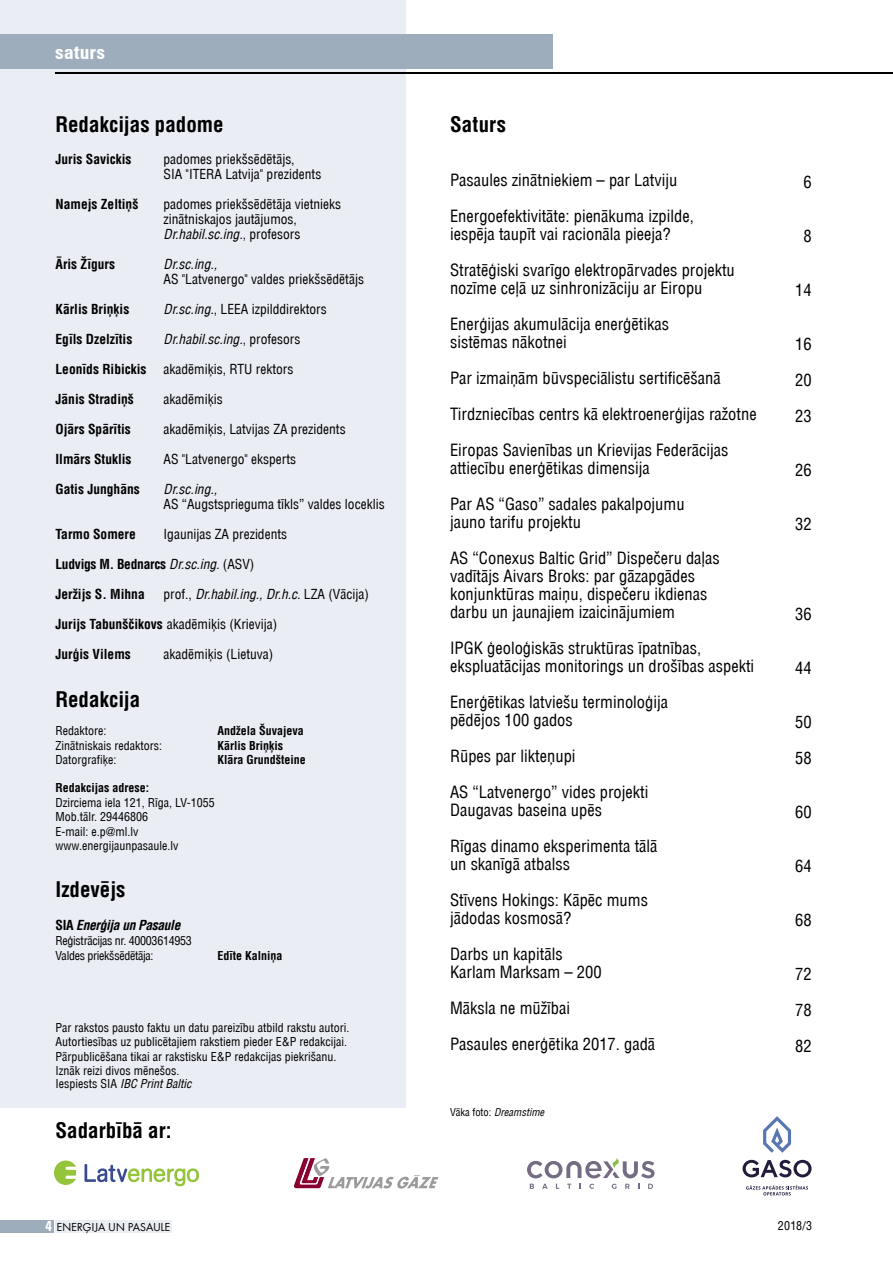
<style>
.page{position:relative;width:893px;height:1263px;background:#fff}
.page>*{position:absolute;margin:0;border:0;box-sizing:border-box;transform-origin:0 0}
.t1{font:700 21px "Rim Helvetica Condensed";color:#000}
.t2{font:700 19.5px "Rim Univers Conden";letter-spacing:.01em;color:#fff}
.t3{font:16.5px/36px "Rim Helvetica Condensed";color:#000}
.t4{font:13.5px/15px "Rim Helvetica Condensed";color:#000}
.t5{font:700 13.5px "Rim Helvetica Condensed";color:#000}
.t6{font:italic 13.5px "Rim Helvetica Condensed";color:#000}
.t7{font:700 13.5px "Rim Helvetica Condensed";letter-spacing:-.02em;color:#000}
.t8{font:italic 700 13.5px "Rim Helvetica Condensed";letter-spacing:-.025em;color:#000}
.t9{font:12px/14.2px "Rim Helvetica Condensed";color:#000}
.t10{font:700 12px "Rim Helvetica Condensed";color:#000}
.t11{font:12px/15px "Rim Helvetica Condensed";letter-spacing:-.025em;color:#000}
.t12{font:italic 10.5px "Rim Helvetica Condensed";color:#000}
.t13{font:10.5px "Rim Futura";letter-spacing:.01em;color:#000}
.s1{font-style:italic}
.s2{font-style:normal}
.s3{font-weight:400;font-style:italic}
.s4{font-weight:400}
.s5{font-weight:700}
.s6{font-family:"Rim Univers Conden";font-weight:700;font-size:14.4px;color:#fff}
</style>
<div class="page">
<div style="left:0;top:0;width:405px;height:1107px;background:#eaedf3"></div>
<svg style="left:530px;top:1184px;width:4px;height:5px"></svg>
<svg style="left:542px;top:1184px;width:6px;height:5px"></svg>
<svg style="left:556px;top:1184px;width:3px;height:5px"></svg>
<svg style="left:567px;top:1184px;width:4px;height:5px"></svg>
<svg style="left:589px;top:1184px;width:5px;height:5px"></svg>
<svg style="left:612px;top:1184px;width:5px;height:5px"></svg>
<svg style="left:625px;top:1184px;width:5px;height:5px"></svg>
<svg style="left:648px;top:1184px;width:5px;height:5px"></svg>
<svg style="left:527px;top:1158px;width:127px;height:20px"></svg>
<svg style="left:742px;top:1160px;width:69px;height:17px"></svg>
<svg style="left:763px;top:1116px;width:28px;height:37px"></svg>
<svg style="left:746px;top:1185px;width:62px;height:10px"></svg>
<hr style="left:55px;top:72px;width:838px;height:2px;background:#000">
<div style="left:0;top:1220px;width:54px;height:13px;background:#9dadbc"></div>
<div style="left:55px;top:1220px;width:117px;height:13px;background:#ebeef2"></div>
<div style="left:0;top:34px;width:553px;height:34px;background:#9dadbc"></div>
<svg style="left:54px;top:1160px;width:22px;height:25px"></svg>
<svg style="left:84px;top:1164px;width:115px;height:22px"></svg>
<svg style="left:294px;top:1158px;width:144px;height:30px"></svg>
<p class="t2" style="left:55px;top:41px;width:51px">saturs</p>
<p class="t1" style="left:56px;top:112px;width:170px">Redakcijas padome</p>
<p class="t5" style="left:56px;top:151px;width:78px">Juris Savickis</p>
<p class="t4" style="left:164px;top:151px;width:159px">padomes priekðsçdçtâjs,<br>SIA "ITERA Latvija" prezidents</p>
<p class="t5" style="left:56px;top:196px;width:84px">Namejs Zeltiòð</p>
<p class="t4" style="left:164px;top:196px;width:179px">padomes priekðsçdçtâja vietnieks zinâtniskajos jautâjumos,<br><span class="s1">Dr.habil.sc.ing.</span>, profesors</p>
<p class="t5" style="left:56px;top:256px;width:61px">Âris Þîgurs</p>
<p class="t6" style="left:164px;top:256px;width:55px">Dr.sc.ing.,</p>
<p class="t4" style="left:164px;top:271px;width:202px">AS "Latvenergo" valdes priekðsçdçtâjs</p>
<p class="t5" style="left:56px;top:301px;width:75px">Kârlis Briòíis</p>
<p class="t4" style="left:164px;top:301px;width:165px"><span class="s1">Dr.sc.ing.</span>, LEEA izpilddirektors</p>
<p class="t5" style="left:56px;top:331px;width:78px">Egîls Dzelzîtis</p>
<p class="t6" style="left:164px;top:331px;width:138px">Dr.habil.sc.ing.<span class="s2">, profesors</span></p>
<p class="t5" style="left:56px;top:361px;width:93px">Leonîds Ribickis</p>
<p class="t4" style="left:164px;top:361px;width:131px">akadçmiíis, RTU rektors</p>
<p class="t5" style="left:56px;top:391px;width:80px">Jânis Stradiòð</p>
<p class="t4" style="left:164px;top:391px;width:61px">akadçmiíis</p>
<p class="t5" style="left:56px;top:421px;width:77px">Ojârs Spârîtis</p>
<p class="t4" style="left:164px;top:421px;width:184px">akadçmiíis, Latvijas ZA prezidents</p>
<p class="t5" style="left:56px;top:451px;width:78px">Ilmârs Stuklis</p>
<p class="t4" style="left:164px;top:451px;width:134px">AS "Latvenergo" eksperts</p>
<p class="t5" style="left:56px;top:481px;width:86px">Gatis Junghâns</p>
<p class="t6" style="left:164px;top:481px;width:55px">Dr.sc.ing.,</p>
<p class="t4" style="left:164px;top:496px;width:223px">AS “Augstsprieguma tîkls” valdes loceklis</p>
<p class="t5" style="left:56px;top:526px;width:82px">Tarmo Somere</p>
<p class="t4" style="left:164px;top:526px;width:125px">Igaunijas ZA prezidents</p>
<p class="t7" style="left:56px;top:556px;width:200px">Ludvigs M. Bednarcs <span class="s3">Dr.sc.ing.</span> <span class="s4">(ASV)</span></p>
<p class="t5" style="left:56px;top:586px;width:91px">Jerþijs S. Mihna</p>
<p class="t6" style="left:164px;top:586px;width:207px"><span class="s2">prof.,</span> Dr.habil.ing., Dr.h.c. <span class="s2">LZA (Vâcija)</span></p>
<p class="t4" style="left:56px;top:616px;width:223px"><span class="s5">Jurijs Tabunðèikovs</span> akadçmiíis (Krievija)</p>
<p class="t5" style="left:56px;top:645px;width:77px">Jurìis Vilems</p>
<p class="t4" style="left:164px;top:646px;width:111px">akadçmiíis (Lietuva)</p>
<p class="t1" style="left:56px;top:687px;width:86px">Redakcija</p>
<p class="t9" style="left:56px;top:723px;width:52px">Redaktore:</p>
<p class="t10" style="left:218px;top:723px;width:88px">Andþela Ðuvajeva</p>
<p class="t9" style="left:56px;top:738px;width:108px">Zinâtniskais redaktors:</p>
<p class="t10" style="left:218px;top:738px;width:67px">Kârlis Briòíis</p>
<p class="t9" style="left:56px;top:752px;width:62px">Datorgrafiíe:</p>
<p class="t10" style="left:218px;top:752px;width:90px">Klâra Grundðteine</p>
<p class="t10" style="left:56px;top:781px;width:95px">Redakcijas adrese:</p>
<p class="t9" style="left:56px;top:795px;width:161px">Dzirciema iela 121, Rîga, LV-1055<br>Mob.tâlr. 29446806<br>E-mail: e.p@ml.lv www.energijaunpasaule.lv</p>
<p class="t1" style="left:56px;top:876px;width:71px">Izdevçjs</p>
<p class="t8" style="left:56px;top:917px;width:126px"><span class="s2">SIA</span> Enerìija un Pasaule</p>
<p class="t11" style="left:56px;top:933px;width:138px">Reìistrâcijas nr. 40003614953<br>Valdes priekðsçdçtâja:</p>
<p class="t10" style="left:218px;top:948px;width:67px">Edîte Kalniòa</p>
<p class="t9" style="left:56px;top:1020px;width:295px">Par rakstos pausto faktu un datu pareizîbu atbild rakstu autori.<br>Autortiesîbas uz publicçtajiem rakstiem pieder E&amp;P redakcijai.<br>Pârpublicçðana tikai ar rakstisku E&amp;P redakcijas piekriðanu.<br>Iznâk reizi divos mçneðos.<br>Iespiests SIA <span class="s1">IBC Print Baltic</span></p>
<p class="t1" style="left:56px;top:1118px;width:118px">Sadarbîbâ ar:</p>
<p class="t1" style="left:450px;top:112px;width:58px">Saturs</p>
<p class="t3" style="left:450px;top:162px;width:245px">Pasaules zinâtniekiem – par Latviju<br>Energoefektivitâte: pienâkuma izpilde,</p>
<p class="t3" style="left:450px;top:216px;width:286px">iespçja taupît vai racionâla pieeja?<br>Stratçìiski svarîgo elektropârvades projektu</p>
<p class="t3" style="left:450px;top:270px;width:254px">nozîme ceïâ uz sinhronizâciju ar Eiropu<br>Enerìijas akumulâcija enerìçtikas</p>
<p class="t3" style="left:450px;top:324px;width:308px">sistçmas nâkotnei<br>Par izmaiòâm bûvspeciâlistu sertificçðanâ Tirdzniecîbas centrs kâ elektroenerìijas raþotne Eiropas Savienîbas un Krievijas Federâcijas</p>
<p class="t3" style="left:450px;top:450px;width:236px">attiecîbu enerìçtikas dimensija<br>Par AS “Gaso” sadales pakalpojumu</p>
<p class="t3" style="left:450px;top:504px;width:271px">jauno tarifu projektu<br>AS “Conexus Baltic Grid” Dispeèeru daïas</p>
<p class="t3" style="left:450px;top:567px;width:259px;line-height:18px">vadîtâjs Aivars Broks: par gâzapgâdes konjunktûras maiòu, dispeèeru ikdienas darbu un jaunajiem izaicinâjumiem</p>
<p class="t3" style="left:450px;top:639px;width:306px;line-height:18px">IPGK ìeoloìiskâs struktûras îpatnîbas, ekspluatâcijas monitorings un droðîbas aspekti</p>
<p class="t3" style="left:450px;top:693px;width:220px;line-height:18px">Enerìçtikas latvieðu terminoloìija pçdçjos 100 gados</p>
<p class="t3" style="left:450px;top:738px;width:200px">Rûpes par likteòupi<br>AS “Latvenergo” vides projekti</p>
<p class="t3" style="left:450px;top:792px;width:209px">Daugavas baseina upçs<br>Rîgas dinamo eksperimenta tâlâ</p>
<p class="t3" style="left:450px;top:846px;width:199px">un skanîgâ atbalss<br>Stîvens Hokings: Kâpçc mums</p>
<p class="t3" style="left:450px;top:900px;width:123px">jâdodas kosmosâ?<br>Darbs un kapitâls</p>
<p class="t3" style="left:450px;top:954px;width:207px">Karlam Marksam – 200<br>Mâksla ne mûþîbai<br>Pasaules enerìçtika 2017. gadâ</p>
<p class="t12" style="left:450px;top:1105px;width:96px"><span class="s2">Vâka foto:</span> Dreamstime</p>
<p class="t3" style="left:803px;top:163px;width:10px">6</p>
<p class="t3" style="left:803px;top:217px;width:10px">8</p>
<p class="t3" style="left:795px;top:271px;width:18px">14</p>
<p class="t3" style="left:795px;top:325px;width:18px;text-align:justify">16<br>20<br>23</p>
<p class="t3" style="left:795px;top:451px;width:18px">26</p>
<p class="t3" style="left:795px;top:505px;width:18px">32</p>
<p class="t3" style="left:795px;top:595px;width:18px">36</p>
<p class="t3" style="left:795px;top:649px;width:18px">44</p>
<p class="t3" style="left:795px;top:703px;width:18px">50<br>58</p>
<p class="t3" style="left:795px;top:793px;width:18px">60</p>
<p class="t3" style="left:795px;top:847px;width:18px">64</p>
<p class="t3" style="left:795px;top:901px;width:18px">68</p>
<p class="t3" style="left:795px;top:955px;width:18px;text-align:justify">72<br>78<br>82</p>
<p class="t13" style="left:46px;top:1220px;width:126px"><span class="s6">4</span> ENERÌIJA UN PASAULE</p>
<p class="t9" style="left:778px;top:1218px;width:36px">2018/3</p>
</div>
